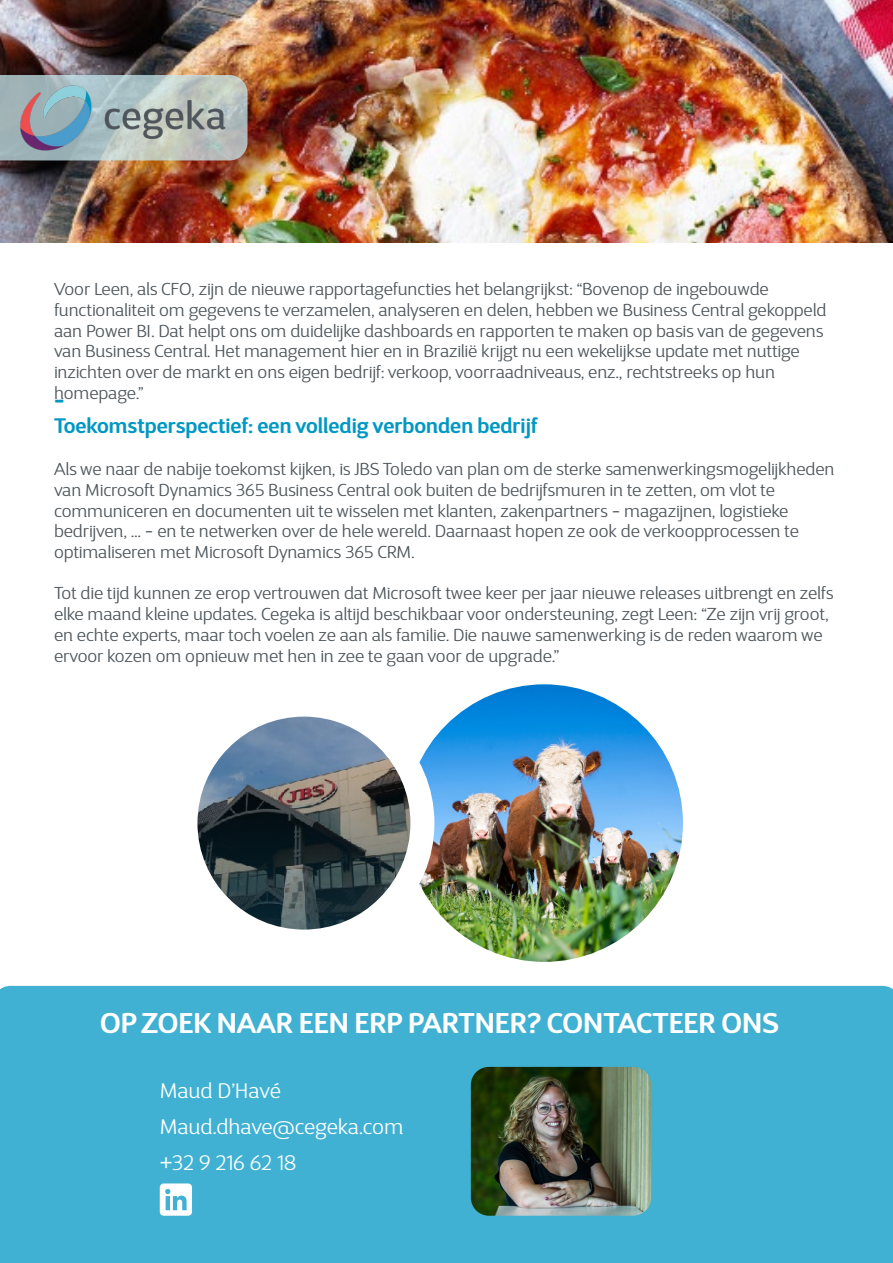
<style>
.page{position:relative;width:893px;height:1263px;background:#fff}
.page>*{position:absolute;margin:0;border:0;box-sizing:border-box;transform-origin:0 0}
.t1{font:600 28.5px "D Sari";color:#fff}
.t2{font:600 22.5px "D Sari";color:#0098c3}
.t3{font:600 21px "D Sari";color:#0098c3}
.t4{font:300 21px/36px "D Sari";color:#fff}
.t5{font:300 17.25px/20.7px "D Sari";color:#4d555b}
</style>
<div class="page">
<img style="left:0;top:0;width:893px;height:243px">
<svg style="left:0;top:75px;width:247px;height:85px"></svg>
<img style="left:7px;top:84px;width:241px;height:67px">
<img style="left:405px;top:684px;width:278px;height:278px;border-radius:139px">
<div style="left:0;top:986px;width:893px;height:277px;background:#40b1d2"></div>
<img style="left:185px;top:705px;width:237px;height:236px;border-radius:118px">
<div style="left:173px;top:693px;width:261px;height:260px;border:24px solid #fff;border-radius:50%"></div>
<img style="left:471px;top:1067px;width:180px;height:149px">
<svg style="left:160px;top:1183px;width:32px;height:33px"></svg>
<p class="t5" style="left:54px;top:279px;width:774px">Voor Leen, als CFO, zijn de nieuwe rapportagefuncties het belangrijkst: “Bovenop de ingebouwde functionaliteit om gegevens te verzamelen, analyseren en delen, hebben we Business Central gekoppeld aan Power BI. Dat helpt ons om duidelijke dashboards en rapporten te maken op basis van de gegevens van Business Central. Het management hier en in Brazilië krijgt nu een wekelijkse update met nuttige inzichten over de markt en ons eigen bedrijf: verkoop, voorraadniveaus, enz., rechtstreeks op hun homepage.”</p>
<h2 class="t2" style="left:54px;top:385px;width:12px">-</h2>
<p class="t3" style="left:54px;top:412px;width:485px">Toekomstperspectief: een volledig verbonden bedrijf</p>
<p class="t5" style="left:54px;top:459px;width:782px">Als we naar de nabije toekomst kijken, is JBS Toledo van plan om de sterke samenwerkingsmogelijkheden van Microsoft Dynamics 365 Business Central ook buiten de bedrijfsmuren in te zetten, om vlot te communiceren en documenten uit te wisselen met klanten, zakenpartners - magazijnen, logistieke bedrijven, ... - en te netwerken over de hele wereld. Daarnaast hopen ze ook de verkoopprocessen te optimaliseren met Microsoft Dynamics 365 CRM.</p>
<p class="t5" style="left:54px;top:583px;width:781px">Tot die tijd kunnen ze erop vertrouwen dat Microsoft twee keer per jaar nieuwe releases uitbrengt en zelfs elke maand kleine updates. Cegeka is altijd beschikbaar voor ondersteuning, zegt Leen: “Ze zijn vrij groot, en echte experts, maar toch voelen ze aan als familie. Die nauwe samenwerking is de reden waarom we ervoor kozen om opnieuw met hen in zee te gaan voor de upgrade.”</p>
<h1 class="t1" style="left:100px;top:1005px;width:680px">OP ZOEK NAAR EEN ERP PARTNER? CONTACTEER ONS</h1>
<p class="t4" style="left:160px;top:1073px;width:245px">Maud D’Havé<br>Maud.dhave@cegeka.com +32 9 216 62 18</p>
</div>
